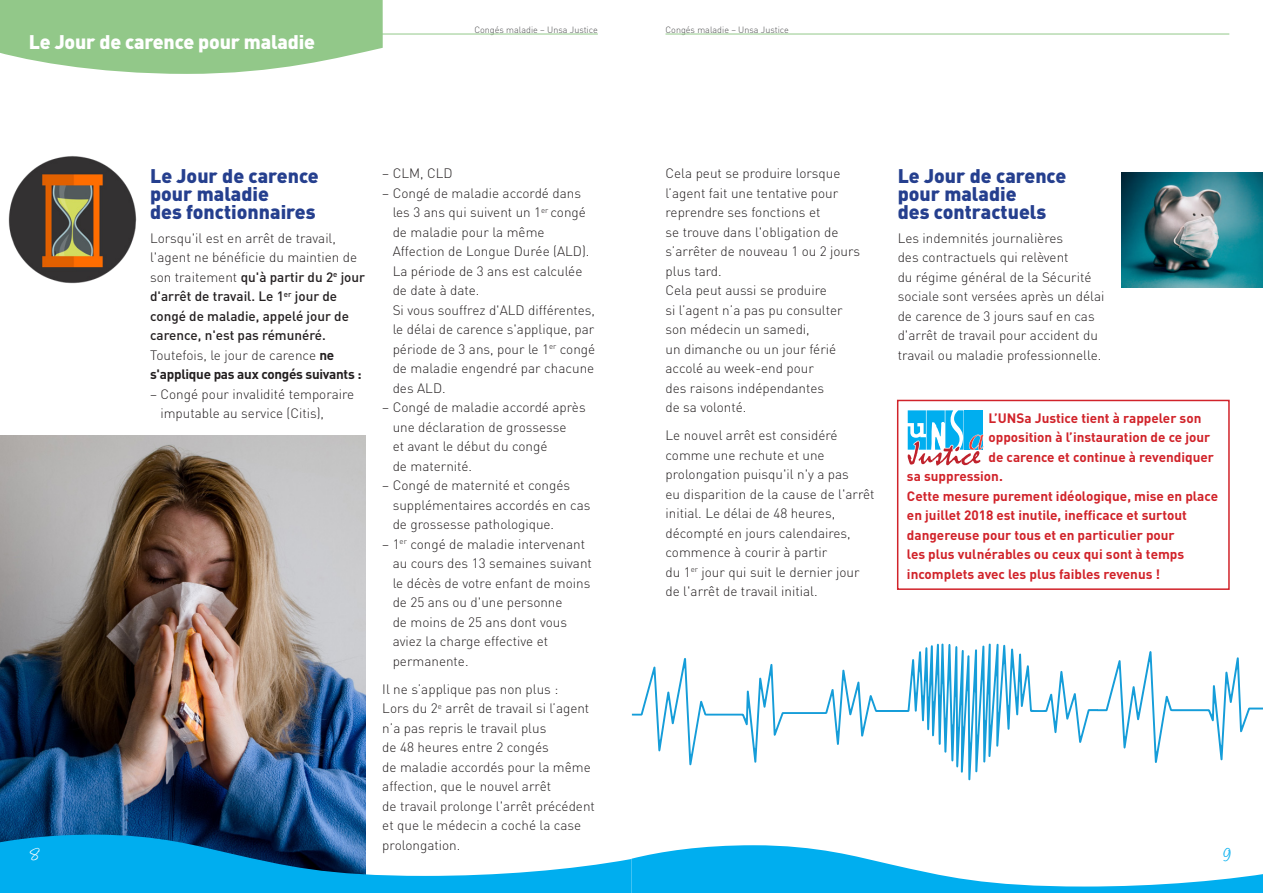
<style>
.page{position:relative;width:1263px;height:893px;background:#fff}
.page>*{position:absolute;margin:0;border:0;box-sizing:border-box;transform-origin:0 0}
.t1{font:21px "Angelina";color:#fff}
.t2{font:21px "Angelina";color:#00aeef}
.t3{font:900 19.5px/18px "DINOT";color:#253f8e}
.t4{font:900 19.5px "DINOT";letter-spacing:-.01em;color:#fff}
.t5{font:300 13.5px/19.5px "DINOT";color:#231f20}
.t6{font:700 13.5px "DINOT";color:#d1232a}
.t7{font:500 13.5px/19.5px "DINOT";color:#231f20}
.t8{font:700 13.5px/19.5px "DINOT";letter-spacing:-.02em;color:#231f20}
.t9{font:300 9px "DINOT";color:#4b4c4d}
.s1{font-weight:300}
</style>
<div class="page">
<svg style="left:632px;top:643px;width:466px;height:137px"></svg>
<svg style="left:1098px;top:651px;width:165px;height:112px"></svg>
<img style="left:0;top:436px;width:365px;height:399px">
<svg style="left:907px;top:410px;width:77px;height:56px"></svg>
<div style="left:897px;top:400px;width:333px;height:190px;border:2px solid #d1232a"></div>
<svg style="left:0;top:0;width:383px;height:74px;background:#9dcd95"></svg>
<svg style="left:0;top:835px;width:1263px;height:58px"></svg>
<hr style="left:256px;top:34px;width:342px;height:1px;background:#92c889">
<hr style="left:665px;top:34px;width:564px;height:1px;background:#92c889">
<img style="left:8px;top:156px;width:129px;height:128px">
<img style="left:1121px;top:173px;width:142px;height:114px">
<p class="t4" style="left:29px;top:29px;width:288px">Le Jour de carence pour maladie</p>
<p class="t9" style="left:474px;top:24px;width:125px">Congés maladie – Unsa Justice</p>
<p class="t9" style="left:665px;top:24px;width:125px">Congés maladie – Unsa Justice</p>
<p class="t5" style="left:382px;top:163px;width:72px">– CLM, CLD</p>
<p class="t5" style="left:393px;top:183px;width:204px;text-indent:-10px">– Congé de maladie accordé dans les 3 ans qui suivent un 1<sup>er</sup> congé de maladie pour la même<br>Affection de Longue Durée (ALD).<br>La période de 3 ans est calculée de date à date.<br>Si vous souffrez d'ALD différentes, le délai de carence s'applique, par période de 3 ans, pour le 1<sup>er</sup> congé de maladie engendré par chacune des ALD.</p>
<p class="t5" style="left:393px;top:397px;width:194px;text-indent:-10px">– Congé de maladie accordé après une déclaration de grossesse<br>et avant le début du congé<br>de maternité.</p>
<p class="t5" style="left:393px;top:475px;width:199px;text-indent:-10px">– Congé de maternité et congés supplémentaires accordés en cas de grossesse pathologique.</p>
<p class="t5" style="left:393px;top:534px;width:201px;text-indent:-10px">– 1<sup>er</sup> congé de maladie intervenant au cours des 13 semaines suivant le décès de votre enfant de moins de 25 ans ou d'une personne<br>de moins de 25 ans dont vous aviez la charge effective et permanente.</p>
<p class="t5" style="left:382px;top:679px;width:178px">Il ne s’applique pas non plus :</p>
<p class="t5" style="left:382px;top:698px;width:214px">Lors du 2<sup>e</sup> arrêt de travail si l’agent n’a pas repris le travail plus<br>de 48 heures entre 2 congés<br>de maladie accordés pour la même affection, que le nouvel arrêt<br>de travail prolonge l'arrêt précédent et que le médecin a coché la case prolongation.</p>
<p class="t5" style="left:665px;top:163px;width:196px">Cela peut se produire lorsque l’agent fait une tentative pour reprendre ses fonctions et<br>se trouve dans l'obligation de s’arrêter de nouveau 1 ou 2 jours plus tard.</p>
<p class="t5" style="left:665px;top:280px;width:179px">Cela peut aussi se produire<br>si l’agent n’a pas pu consulter son médecin un samedi,<br>un dimanche ou un jour férié accolé au week-end pour<br>des raisons indépendantes<br>de sa volonté.</p>
<p class="t5" style="left:665px;top:425px;width:211px">Le nouvel arrêt est considéré comme une rechute et une prolongation puisqu'il n'y a pas<br>eu disparition de la cause de l'arrêt initial. Le délai de 48 heures, décompté en jours calendaires, commence à courir à partir<br>du 1<sup>er</sup> jour qui suit le dernier jour de l'arrêt de travail initial.</p>
<p class="t3" style="left:150px;top:166px;width:170px">Le Jour de carence pour maladie</p>
<p class="t3" style="left:150px;top:202px;width:167px">des fonctionnaires</p>
<p class="t7" style="left:150px;top:227px;width:216px"><span class="s1">Lorsqu'il est en arrêt de travail, l'agent ne bénéficie du maintien de son traitement</span> qu'à partir du 2<sup>e</sup> jour d'arrêt de travail. Le 1<sup>er</sup> jour de congé de maladie, appelé jour de carence, n'est pas rémunéré.</p>
<p class="t8" style="left:150px;top:344px;width:213px"><span class="s1">Toutefois, le jour de carence</span> ne s'applique pas aux congés suivants :</p>
<p class="t5" style="left:160px;top:383px;width:195px;text-indent:-10px">– Congé pour invalidité temporaire imputable au service (Citis),</p>
<p class="t3" style="left:898px;top:166px;width:170px">Le Jour de carence pour maladie</p>
<p class="t3" style="left:898px;top:202px;width:150px">des contractuels</p>
<p class="t5" style="left:898px;top:227px;width:208px">Les indemnités journalières<br>des contractuels qui relèvent<br>du régime général de la Sécurité sociale sont versées après un délai de carence de 3 jours sauf en cas d'arrêt de travail pour accident du travail ou maladie professionnelle.</p>
<p class="t6" style="left:988px;top:409px;width:214px">L’UNSa Justice tient à rappeler son</p>
<p class="t6" style="left:988px;top:428px;width:223px">opposition à l’instauration de ce jour</p>
<p class="t6" style="left:988px;top:448px;width:227px">de carence et continue à revendiquer</p>
<p class="t6" style="left:907px;top:467px;width:97px">sa suppression.</p>
<p class="t6" style="left:907px;top:487px;width:313px">Cette mesure purement idéologique, mise en place</p>
<p class="t6" style="left:907px;top:506px;width:281px">en juillet 2018 est inutile, inefficace et surtout</p>
<p class="t6" style="left:907px;top:526px;width:269px">dangereuse pour tous et en particulier pour</p>
<p class="t6" style="left:907px;top:545px;width:279px">les plus vulnérables ou ceux qui sont à temps</p>
<p class="t6" style="left:907px;top:565px;width:255px">incomplets avec les plus faibles revenus !</p>
<p class="t1" style="left:31px;top:845px;width:10px">8</p>
<p class="t2" style="left:1224px;top:845px;width:9px">9</p>
</div>
